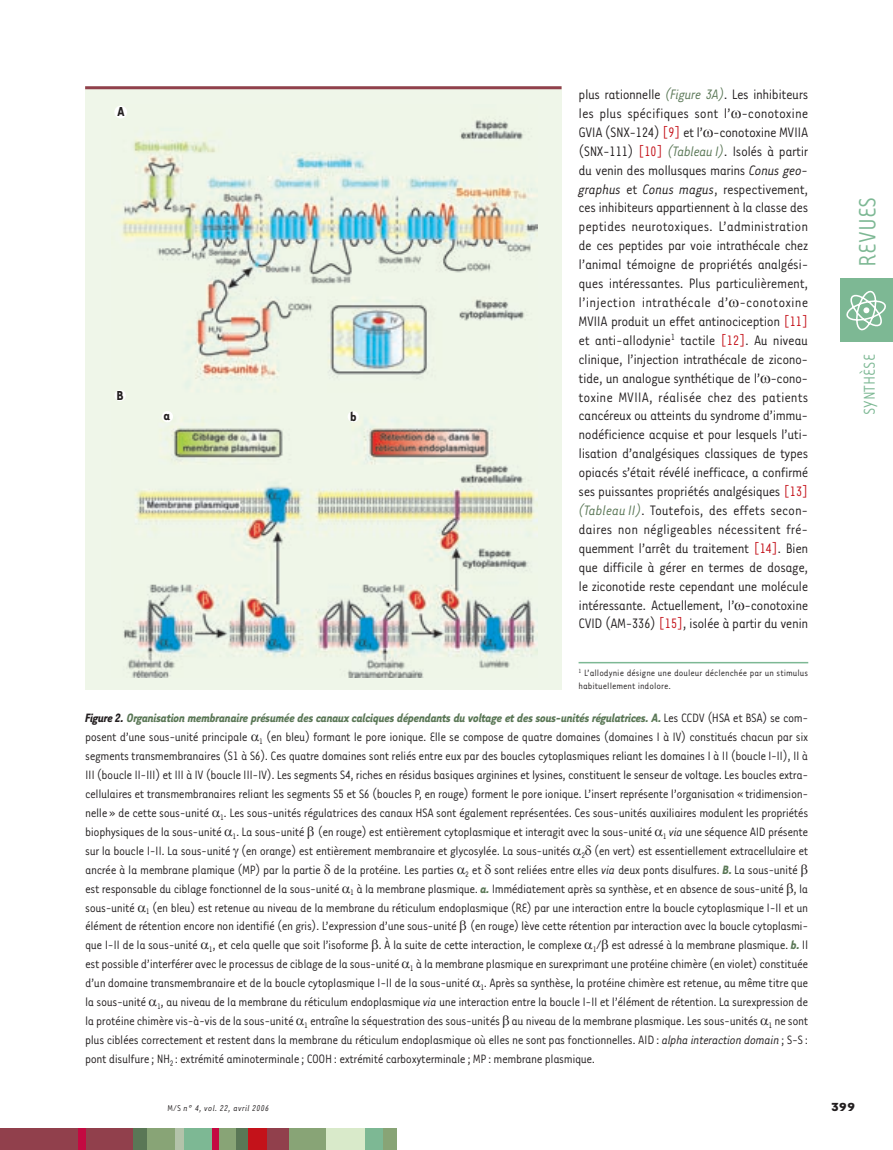
<style>
.page{position:relative;width:893px;height:1150px;background:#fff}
.page>*{position:absolute;margin:0;border:0;box-sizing:border-box;transform-origin:0 0}
.t1{font:27px "Tarzana Narrow";color:#7db894}
.t2{font:18px "Tarzana Narrow";color:#7db894}
.t3{font:15.75px/18.9px "Tarzana Narrow";letter-spacing:-.03em;color:#231f20;text-align:justify}
.t4{font:700 15px "Tarzana Narrow";color:#231f20}
.t5{font:13.95px/18.9px "Tarzana Narrow";letter-spacing:-.03em;color:#231f20}
.t6{font:700 13.5px "Tarzana Wide";color:#231f20}
.t7{font:10.5px/12.6px "Tarzana Narrow";color:#231f20}
.t8{font:italic 9.75px "Tarzana Narrow";letter-spacing:.025em;color:#231f20}
.s1{font-style:italic;color:#5a7756}
.s2{color:#c4121a}
.s3{font-style:italic}
.s4{font-weight:700;font-style:italic}
.s5{font-weight:700;font-style:italic;color:#5a7756}
.s6{font-style:normal}
</style>
<div class="page">
<hr style="left:578px;top:662px;width:230px;height:1px;background:#7db894">
<div style="left:85px;top:86px;width:476px;height:604px;background:#eff6e9"></div>
<img style="left:117px;top:106px;width:420px;height:571px">
<hr style="left:85px;top:86px;width:476px;height:3px;background:#91404c">
<div style="left:0;top:1128px;width:134px;height:22px;background:#91404c"></div>
<div style="left:133px;top:1128px;width:22px;height:22px;background:#5a7756"></div>
<div style="left:235px;top:1128px;width:13px;height:22px;background:#5a7756"></div>
<div style="left:147px;top:1128px;width:30px;height:22px;background:#88a476"></div>
<div style="left:183px;top:1128px;width:30px;height:22px;background:#7db894"></div>
<div style="left:364px;top:1128px;width:20px;height:22px;background:#7db894"></div>
<div style="left:217px;top:1128px;width:19px;height:22px;background:#88a476"></div>
<div style="left:383px;top:1128px;width:14px;height:22px;background:#88a476"></div>
<div style="left:287px;top:1128px;width:39px;height:22px;background:#88a476"></div>
<div style="left:326px;top:1128px;width:38px;height:22px;background:#d9eaca"></div>
<div style="left:175px;top:1128px;width:9px;height:22px;background:#b3c3aa"></div>
<div style="left:78px;top:1128px;width:7px;height:22px;background:#c40941"></div>
<div style="left:213px;top:1128px;width:6px;height:22px;background:#c40941"></div>
<div style="left:248px;top:1128px;width:27px;height:22px;background:#c4121a"></div>
<div style="left:267px;top:1128px;width:21px;height:22px;background:#91404c"></div>
<div style="left:840px;top:278px;width:53px;height:63px;background:#7db894"></div>
<svg style="left:846px;top:291px;width:40px;height:39px"></svg>
<div style="left:114px;top:106px;width:13px;height:12px;background:#fff;border-radius:50%"></div>
<div style="left:114px;top:390px;width:12px;height:11px;background:#fff;border-radius:50%"></div>
<div style="left:162px;top:411px;width:11px;height:11px;background:#fff;border-radius:50%"></div>
<div style="left:348px;top:411px;width:11px;height:11px;background:#fff;border-radius:50%"></div>
<p class="t4" style="left:117px;top:107px;width:9px">A</p>
<p class="t4" style="left:116px;top:390px;width:9px">B</p>
<p class="t4" style="left:163px;top:410px;width:8px">a</p>
<p class="t4" style="left:350px;top:412px;width:8px">b</p>
<p class="t3" style="left:578px;top:86px;width:231px">plus rationnelle <span class="s1">(Figure 3A)</span>. Les inhibiteurs les plus spécifiques sont l’ -conotoxine GVIA (SNX-124) <span class="s2">[9]</span> et l’ -conotoxine MVIIA (SNX-111) <span class="s2">[10]</span> <span class="s1">(Tableau I)</span>. Isolés à partir du venin des mollusques marins <span class="s3">Conus geo&shy;graphus</span> et <span class="s3">Conus magus</span>, respectivement, ces inhibiteurs appartiennent à la classe des peptides neurotoxiques. L’administration de ces peptides par voie intrathécale chez l’animal témoigne de propriétés analgési&shy;ques intéressantes. Plus particulièrement, l’injection intrathécale d’ -conotoxine MVIIA produit un effet antinociception <span class="s2">[11] </span>et anti-allodynie<sup>1</sup> tactile <span class="s2">[12]</span>. Au niveau clinique, l’injection intrathécale de zicono&shy;tide, un analogue synthétique de l’ -cono&shy;toxine MVIIA, réalisée chez des patients cancéreux ou atteints du syndrome d’immu&shy;nodéficience acquise et pour lesquels l’uti&shy;lisation d’analgésiques classiques de types opiacés s’était révélé inefficace, a confirmé ses puissantes propriétés analgésiques <span class="s2">[13] </span><span class="s1">(Tableau II)</span>. Toutefois, des effets secon&shy;daires non négligeables nécessitent fré&shy;quemment l’arrêt du traitement <span class="s2">[14]</span>. Bien que difficile à gérer en termes de dosage, le ziconotide reste cependant une molécule intéressante. Actuellement, l’ -conotoxine CVID (AM-336) <span class="s2">[15]</span>, isolée à partir du venin</p>
<p class="t7" style="left:578px;top:667px;width:231px"><sup>1</sup> L’allodynie désigne une douleur déclenchée par un stimulus habituellement indolore.</p>
<p class="t5" style="left:85px;top:710px;width:724px"><span class="s4">Figure 2.</span> <span class="s5">Organisation membranaire présumée des canaux calciques dépendants du voltage et des sous-unités régulatrices. A.</span> Les CCDV (HSA et BSA) se com&shy;posent d’une sous-unité principale <sub>1</sub> (en bleu) formant le pore ionique. Elle se compose de quatre domaines (domaines I à IV) constitués chacun par six segments transmembranaires (S1 à S6). Ces quatre domaines sont reliés entre eux par des boucles cytoplasmiques reliant les domaines I à II (boucle I-II), II à III (boucle II-III) et III à IV (boucle III-IV). Les segments S4, riches en résidus basiques arginines et lysines, constituent le senseur de voltage. Les boucles extra&shy;cellulaires et transmembranaires reliant les segments S5 et S6 (boucles P, en rouge) forment le pore ionique. L’insert représente l’organisation « tridimension&shy;nelle » de cette sous-unité <sub>1</sub>. Les sous-unités régulatrices des canaux HSA sont également représentées. Ces sous-unités auxiliaires modulent les propriétés biophysiques de la sous-unité <sub>1</sub>. La sous-unité (en rouge) est entièrement cytoplasmique et interagit avec la sous-unité <sub>1</sub> <span class="s3">via</span> une séquence AID présente sur la boucle I-II. La sous-unité (en orange) est entièrement membranaire et glycosylée. La sous-unités <sub>2</sub> (en vert) est essentiellement extracellulaire et ancrée à la membrane plamique (MP) par la partie de la protéine. Les parties <sub>2</sub> et sont reliées entre elles <span class="s3">via</span> deux ponts disulfures. <span class="s5">B.</span> La sous-unité est responsable du ciblage fonctionnel de la sous-unité <sub>1</sub> à la membrane plasmique. <span class="s5">a.</span> Immédiatement après sa synthèse, et en absence de sous-unité , la sous-unité <sub>1</sub> (en bleu) est retenue au niveau de la membrane du réticulum endoplasmique (RE) par une interaction entre la boucle cytoplasmique I-II et un élément de rétention encore non identifié (en gris). L’expression d’une sous-unité (en rouge) lève cette rétention par interaction avec la boucle cytoplasmi&shy;que I-II de la sous-unité <sub>1</sub>, et cela quelle que soit l’isoforme . À la suite de cette interaction, le complexe <sub>1</sub>/ est adressé à la membrane plasmique. <span class="s5">b.</span> Il est possible d’interférer avec le processus de ciblage de la sous-unité <sub>1</sub> à la membrane plasmique en surexprimant une protéine chimère (en violet) constituée d’un domaine transmembranaire et de la boucle cytoplasmique I-II de la sous-unité <sub>1</sub>. Après sa synthèse, la protéine chimère est retenue, au même titre que la sous-unité <sub>1</sub>, au niveau de la membrane du réticulum endoplasmique <span class="s3">via</span> une interaction entre la boucle I-II et l’élément de rétention. La surexpression de la protéine chimère vis-à-vis de la sous-unité <sub>1</sub> entraîne la séquestration des sous-unités au niveau de la membrane plasmique. Les sous-unités <sub>1</sub> ne sont plus ciblées correctement et restent dans la membrane du réticulum endoplasmique où elles ne sont pas fonctionnelles. AID : <span class="s3">alpha interaction domain</span> ; S-S : pont disulfure ; NH<sub>2</sub> : extrémité aminoterminale ; COOH : extrémité carboxyterminale ; MP : membrane plasmique.</p>
<h1 class="t1" style="left:858px;top:266px;width:71px;rotate:-90deg">REVUES</h1>
<p class="t2" style="left:863px;top:415px;width:62px;rotate:-90deg">SYNTHÈSE</p>
<p class="t8" style="left:167px;top:1104px;width:103px"><span class="s6">M/S</span> n° 4, vol. 22, avril 2006</p>
<p class="t6" style="left:830px;top:1102px;width:26px">399</p>
</div>
